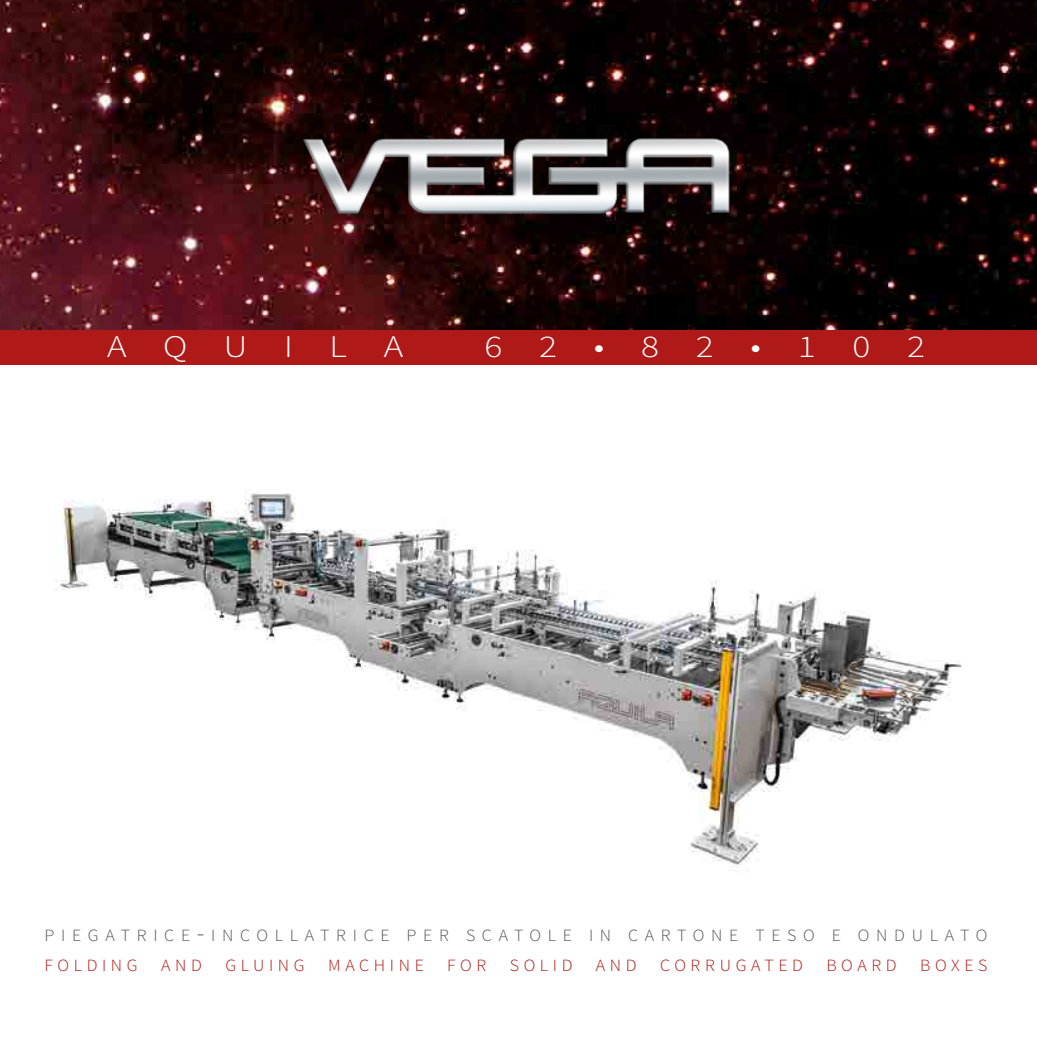
<style>
.page{position:relative;width:1037px;height:1042px;background:#fff}
.page>*{position:absolute;margin:0;border:0;box-sizing:border-box;transform-origin:0 0}
.t1{font:300 31.5px "Source Sans Pro";letter-spacing:.98em;color:#fff;scale:1.19 1}
.t2{font:300 17.15px "Source Sans Pro";letter-spacing:.37em;color:#575756;scale:1.05 1}
.t3{font:300 17.15px "Source Sans Pro";letter-spacing:.255em;color:#af1917;scale:1.05 1}
.s1{font-size:24.5px}
</style>
<div class="page">
<svg style="left:0;top:0;width:1037px;height:330px;background:#23090b"></svg>
<img style="left:287px;top:114px;width:458px;height:122px">
<div style="left:0;top:330px;width:1037px;height:35px;background:#af1917"></div>
<img style="left:54px;top:493px;width:908px;height:379px">
<h1 class="t1" style="left:107px;top:327px;width:250px">AQUILA</h1>
<h1 class="t1" style="left:484px;top:327px;width:372px">62•82•102</h1>
<p class="t2" style="left:45px;top:925px;width:233px">PI EGATRI CE<span class="s1">-</span>I NCOLLA</p>
<p class="t2" style="left:320px;top:925px;width:578px">TRI CE PER SCATOL E I N CARTONE TESO E ONDULA</p>
<p class="t2" style="left:960px;top:925px;width:27px">T O</p>
<p class="t3" style="left:45px;top:954px;width:90px">FOL DI NG</p>
<p class="t3" style="left:161px;top:954px;width:40px">AND</p>
<p class="t3" style="left:225px;top:954px;width:25px">G LUI</p>
<p class="t3" style="left:278px;top:954px;width:27px">N G</p>
<p class="t3" style="left:328px;top:954px;width:93px">MACHI NE</p>
<p class="t3" style="left:447px;top:954px;width:39px">FOR</p>
<p class="t3" style="left:510px;top:954px;width:61px">SOLI D</p>
<p class="t3" style="left:596px;top:954px;width:40px">AND</p>
<p class="t3" style="left:660px;top:954px;width:137px">CORRU GATED</p>
<p class="t3" style="left:826px;top:954px;width:69px">BOARD</p>
<p class="t3" style="left:920px;top:954px;width:65px">BOXES</p>
</div>
